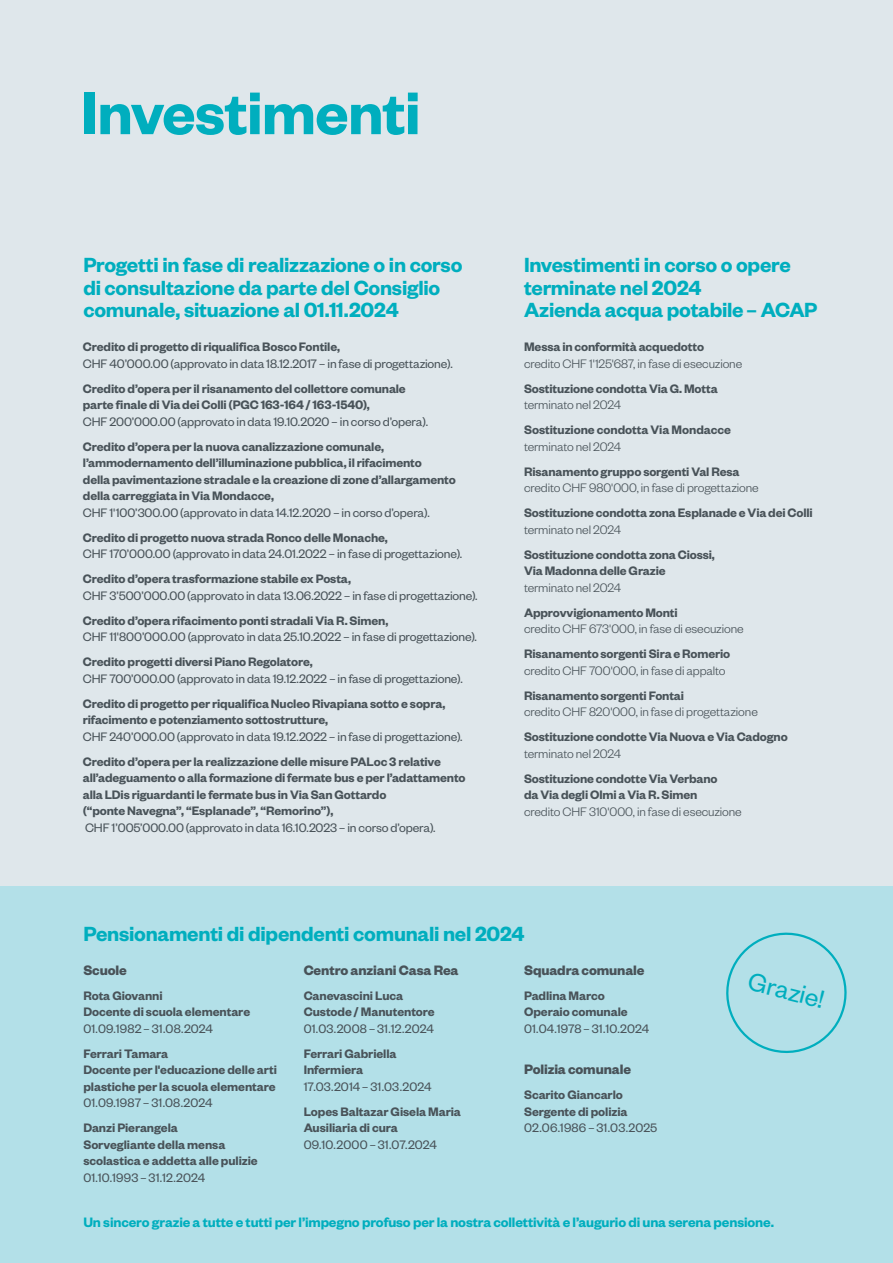
<style>
.page{position:relative;width:893px;height:1263px;background:#fff}
.page>*{position:absolute;margin:0;border:0;box-sizing:border-box;transform-origin:0 0}
.TITOLI_2024{font:66px "Founders Grotesk Sm Bd";letter-spacing:-.01em;color:#00aebe}
.BODY_2020_full_page{font:27.75px "Founders Grotesk";color:#00aebe}
.SOTTOTITOLI_2024{font:22.5px/22.5px "Founders Grotesk Sm Bd";letter-spacing:-.01em;color:#00aebe}
.INVESTIMENTI{font:15px "Founders Grotesk Sm Bd";letter-spacing:-.01em;color:#00aebe}
.INVESTIMENTI-2{font:700 15px "Founders Grotesk";letter-spacing:-.01em;color:#495359}
._22-INTRO-BODY{font:13.5px/16.5px "Founders Grotesk Sm Bd";letter-spacing:-.01em;color:#495359}
._22-INTRO-BODY-2{font:13.5px/16.5px "Founders Grotesk";letter-spacing:-.01em;color:#495359}
.INVESTIMENTI-3{font:13.5px/16.5px "Founders Grotesk Sm Bd";letter-spacing:-.005em;color:#495359}
._22-INTRO-BODY-3{font:300 13.5px/16.5px "Founders Grotesk";letter-spacing:-.005em;color:#495359}
.s1{font-family:"Founders Grotesk Sm Bd"}
.s2{font-family:"Founders Grotesk"}
.s3{font-family:"Founders Grotesk Sm Bd";font-weight:400}
.s4{font-family:"Founders Grotesk";font-weight:300}
</style>
<div class="page">
<div style="left:0;top:0;width:893px;height:948px;background:#dfe7eb"></div>
<div style="left:0;top:887px;width:893px;height:376px;background:#b3e0e8"></div>
<svg style="left:726px;top:932px;width:121px;height:121px"></svg>
<p class="TITOLI_2024" style="left:81px;top:71px;width:341px">Investimenti</p>
<p class="SOTTOTITOLI_2024" style="left:83px;top:253px;width:381px">Progetti in fase di realizzazione o in corso di consultazione da parte del Consiglio comunale, situazione al 01.11.2024</p>
<p class="_22-INTRO-BODY-2" style="left:83px;top:338px;width:371px"><span class="s1">Credito di progetto di riqualifica Bosco Fontile,<br></span>CHF 40’000.00 (approvato in data 18.12.2017 – in fase di progettazione).</p>
<p class="_22-INTRO-BODY" style="left:83px;top:379px;width:347px">Credito d’opera per il risanamento del collettore comunale parte finale di Via dei Colli (PGC 163-164 / 163-1540),<br><span class="s2">CHF 200’000.00 (approvato in data 19.10.2020 – in corso d’opera).</span></p>
<p class="_22-INTRO-BODY" style="left:83px;top:437px;width:374px">Credito d’opera per la nuova canalizzazione comunale, l’ammodernamento dell’illuminazione pubblica, il rifacimento<br>della pavimentazione stradale e la creazione di zone d’allargamento della carreggiata in Via Mondacce,<br><span class="s2">CHF 1'100’300.00 (approvato in data 14.12.2020 – in corso d’opera).</span></p>
<p class="_22-INTRO-BODY-2" style="left:83px;top:528px;width:381px"><span class="s1">Credito di progetto nuova strada Ronco delle Monache,<br></span>CHF 170’000.00 (approvato in data 24.01.2022 – in fase di progettazione).</p>
<p class="_22-INTRO-BODY-2" style="left:83px;top:570px;width:396px"><span class="s1">Credito d’opera trasformazione stabile ex Posta,<br></span>CHF 3’500’000.00 (approvato in data 13.06.2022 – in fase di progettazione).</p>
<p class="_22-INTRO-BODY-2" style="left:83px;top:611px;width:396px"><span class="s1">Credito d’opera rifacimento ponti stradali Via R. Simen,<br></span>CHF 11'800’000.00 (approvato in data 25.10.2022 – in fase di progettazione).</p>
<p class="_22-INTRO-BODY-2" style="left:83px;top:653px;width:381px"><span class="s1">Credito progetti diversi Piano Regolatore,<br></span>CHF 700’000.00 (approvato in data 19.12.2022 – in fase di progettazione).</p>
<p class="_22-INTRO-BODY" style="left:83px;top:694px;width:381px">Credito di progetto per riqualifica Nucleo Rivapiana sotto e sopra, rifacimento e potenziamento sottostrutture,<br><span class="s2">CHF 240’000.00 (approvato in data 19.12.2022 – in fase di progettazione).</span></p>
<p class="_22-INTRO-BODY" style="left:83px;top:752px;width:384px">Credito d’opera per la realizzazione delle misure PALoc 3 relative all’adeguamento o alla formazione di fermate bus e per l’adattamento alla LDis riguardanti le fermate bus in Via San Gottardo<br>(“ponte Navegna”, “Esplanade”, “Remorino”),<br><span class="s2">CHF 1’005’000.00 (approvato in data 16.10.2023 – in corso d’opera).</span></p>
<p class="SOTTOTITOLI_2024" style="left:524px;top:253px;width:295px">Investimenti in corso o opere terminate nel 2024<br>Azienda acqua potabile– ACAP</p>
<p class="_22-INTRO-BODY-3" style="left:524px;top:338px;width:220px"><span class="s3">Messa in conformità acquedotto </span>credito CHF 1'125'687, in fase di esecuzione</p>
<p class="_22-INTRO-BODY" style="left:524px;top:379px;width:195px">Sostituzione condotta Via G. Motta <span class="s4">terminato nel 2024</span></p>
<p class="_22-INTRO-BODY" style="left:524px;top:421px;width:208px">Sostituzione condotta Via Mondacce <span class="s4">terminato nel 2024</span></p>
<p class="_22-INTRO-BODY-3" style="left:524px;top:462px;width:236px"><span class="s3">Risanamento gruppo sorgenti Val Resa </span>credito CHF 980'000, in fase di progettazione</p>
<p class="_22-INTRO-BODY" style="left:524px;top:504px;width:290px">Sostituzione condotta zona Esplanade e Via dei Colli <span class="s4">terminato nel 2024</span></p>
<p class="_22-INTRO-BODY" style="left:524px;top:545px;width:192px">Sostituzione condotta zona Ciossi,<br>Via Madonna delle Grazie <span class="s4">terminato nel 2024</span></p>
<p class="_22-INTRO-BODY-3" style="left:524px;top:603px;width:221px"><span class="s3">Approvvigionamento Monti<br></span>credito CHF 673'000, in fase di esecuzione</p>
<p class="_22-INTRO-BODY-3" style="left:524px;top:645px;width:208px"><span class="s3">Risanamento sorgenti Sira e Romerio </span>credito CHF 700'000, in fase di appalto</p>
<p class="_22-INTRO-BODY-3" style="left:524px;top:686px;width:235px"><span class="s3">Risanamento sorgenti Fontai<br></span>credito CHF 820'000, in fase di progettazione</p>
<p class="_22-INTRO-BODY" style="left:524px;top:728px;width:265px">Sostituzione condotte Via Nuova e Via Cadogno <span class="s4">terminato nel 2024</span></p>
<p class="_22-INTRO-BODY" style="left:524px;top:769px;width:219px">Sostituzione condotte Via Verbano<br>da Via degli Olmi a Via R. Simen<br><span class="s4">credito CHF 310'000, in fase di esecuzione</span></p>
<p class="SOTTOTITOLI_2024" style="left:83px;top:922px;width:443px">Pensionamenti di dipendenti comunali nel 2024</p>
<p class="INVESTIMENTI-2" style="left:83px;top:960px;width:45px">Scuole</p>
<p class="INVESTIMENTI-3" style="left:83px;top:986px;width:168px">Rota Giovanni<br>Docente di scuola elementare<br><span class="s2">01.09.1982–31.08.2024</span></p>
<p class="INVESTIMENTI-3" style="left:83px;top:1044px;width:195px">Ferrari Tamara<br>Docente per l'educazione delle arti plastiche per la scuola elementare<br><span class="s2">01.09.1987–31.08.2024</span></p>
<p class="INVESTIMENTI-3" style="left:83px;top:1119px;width:176px">Danzi Pierangela<br>Sorvegliante della mensa scolastica e addetta alle pulizie<br><span class="s2">01.10.1993–31.12.2024</span></p>
<p class="INVESTIMENTI-2" style="left:304px;top:960px;width:156px">Centro anziani Casa Rea</p>
<p class="INVESTIMENTI-3" style="left:304px;top:986px;width:133px">Canevascini Luca<br>Custode / Manutentore<br><span class="s2">01.03.2008–31.12.2024</span></p>
<p class="INVESTIMENTI-3" style="left:304px;top:1044px;width:129px">Ferrari Gabriella<br>Infermiera<br><span class="s2">17.03.2014–31.03.2024</span></p>
<p class="INVESTIMENTI-3" style="left:304px;top:1102px;width:159px">Lopes Baltazar Gisela Maria<br>Ausiliaria di cura<br><span class="s2">09.10.2000–31.07.2024</span></p>
<p class="INVESTIMENTI-2" style="left:524px;top:960px;width:122px">Squadra comunale</p>
<p class="INVESTIMENTI-3" style="left:524px;top:986px;width:127px">Padlina Marco<br>Operaio comunale<br><span class="s2">01.04.1978–31.10.2024</span></p>
<p class="INVESTIMENTI-2" style="left:524px;top:1060px;width:109px">Polizia comunale</p>
<p class="INVESTIMENTI-3" style="left:524px;top:1086px;width:135px">Scarito Giancarlo<br>Sergente di polizia<br><span class="s2">02.06.1986–31.03.2025</span></p>
<p class="BODY_2020_full_page" style="left:753px;top:964px;width:79px;rotate:14deg">Grazie!</p>
<p class="INVESTIMENTI" style="left:83px;top:1212px;width:692px">Un sincero grazie a tutte e tutti per l’impegno profuso per la nostra collettività e l’augurio di una serena pensione.</p>
</div>
